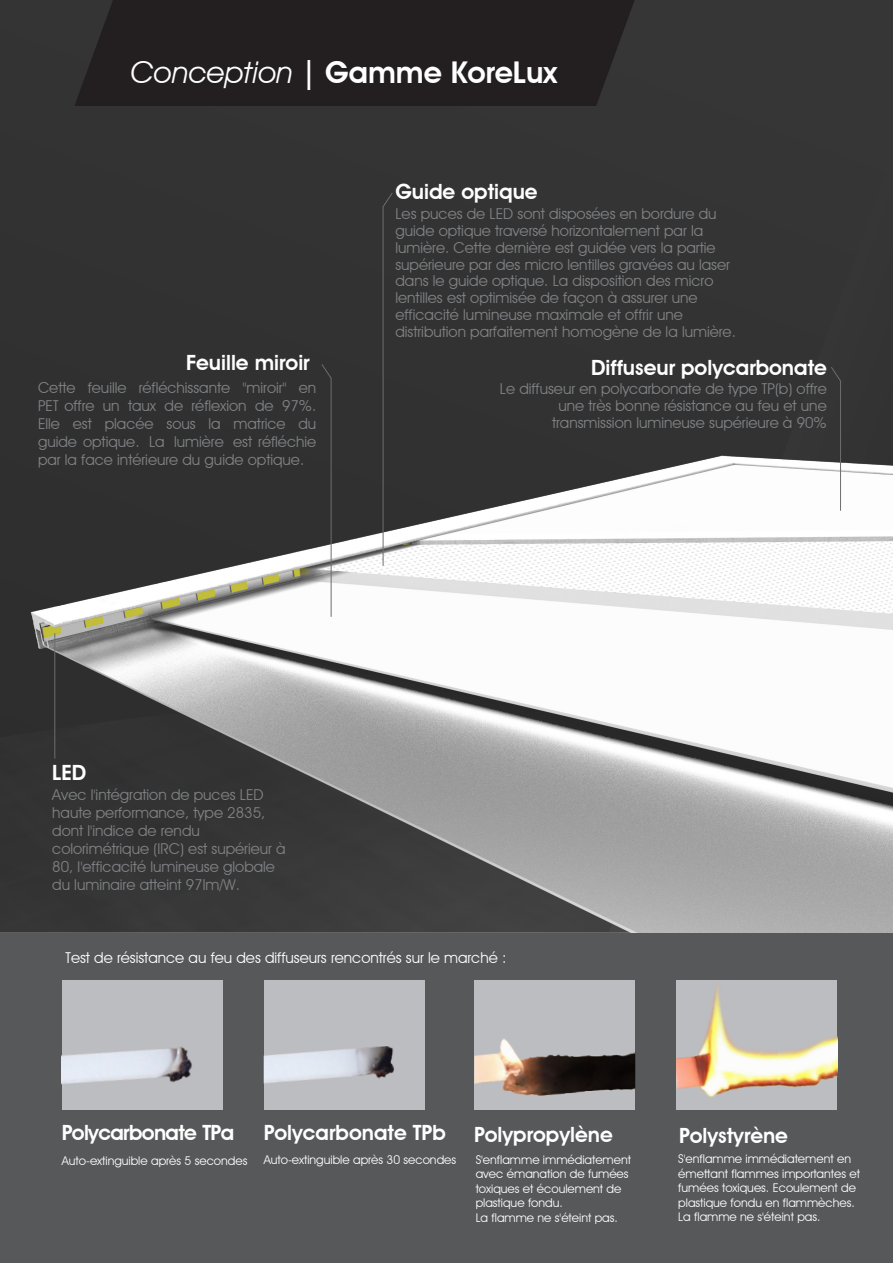
<style>
.page{position:relative;width:893px;height:1263px;background:#333}
.page>*{position:absolute;margin:0;border:0;box-sizing:border-box;transform-origin:0 0}
.t1{font:600 30px "Avant Garde IT Cby BT";color:#fff}
.t2{font:600 21px "Avant Garde IT Cby BT";color:#fff}
.t3{font:600 21px "Avant Garde IT Cby BT";letter-spacing:-.03em;color:#fff}
.t4{font:15px/16.8px "Avant Garde IT Cby BT";color:#808285}
.t5{font:15px "Avant Garde IT Cby BT";color:#fff}
.t6{font:12px/14.4px "Avant Garde IT Cby BT";color:#fff}
.s1{font-weight:400;font-style:italic}
</style>
<div class="page">
<div style="left:0;top:932px;width:893px;height:331px;background:#57585a"></div>
<div style="left:75px;top:0;width:559px;height:106px;background:#231f20"></div>
<div style="left:264px;top:981px;width:161px;height:129px;background:#bcbdc0"></div>
<img style="left:264px;top:1046px;width:130px;height:38px">
<img style="left:676px;top:981px;width:161px;height:129px">
<div style="left:62px;top:981px;width:161px;height:129px;background:#bcbdc0"></div>
<img style="left:62px;top:1047px;width:130px;height:37px">
<div style="left:474px;top:981px;width:161px;height:129px;background:#bcbdc0"></div>
<img style="left:474px;top:1038px;width:161px;height:58px">
<img style="left:30px;top:455px;width:863px;height:478px">
<hr style="left:54px;top:633px;width:1px;height:126px;background:#6c6d70">
<svg style="left:830px;top:367px;width:11px;height:144px"></svg>
<svg style="left:382px;top:193px;width:11px;height:373px"></svg>
<svg style="left:321px;top:364px;width:11px;height:253px"></svg>
<p class="t1" style="left:131px;top:54px;width:428px"><span class="s1">Conception</span> | Gamme KoreLux</p>
<p class="t2" style="left:186px;top:350px;width:125px">Feuille miroir</p>
<p class="t4" style="left:38px;top:378px;width:280px;line-height:18px;text-align:justify">Cette feuille réfléchissante "miroir" en PET offre un taux de réflexion de 97%.<br>Elle est placée sous la matrice du guide optique. La lumière est réfléchie par la face intérieure du guide optique.</p>
<p class="t2" style="left:395px;top:179px;width:144px">Guide optique</p>
<p class="t4" style="left:395px;top:205px;width:342px">Les puces de LED sont disposées en bordure du guide optique traversé horizontalement par la lumière. Cette dernière est guidée vers la partie supérieure par des micro lentilles gravées au laser dans le guide optique. La disposition des micro lentilles est optimisée de façon à assurer une efficacité lumineuse maximale et offrir une distribution parfaitement homogène de la lumière.</p>
<p class="t2" style="left:591px;top:355px;width:237px">Diffuseur polycarbonate</p>
<p class="t4" style="left:500px;top:380px;width:328px;text-align:right">Le diffuseur en polycarbonate de type TP(b) offre une très bonne résistance au feu et une transmission lumineuse supérieure à 90%</p>
<p class="t2" style="left:52px;top:760px;width:36px">LED</p>
<p class="t4" style="left:52px;top:785px;width:235px;line-height:18px">Avec l'intégration de puces LED haute performance, type 2835, dont l'indice de rendu colorimétrique (IRC) est supérieur à<br>80, l'efficacité lumineuse globale du luminaire atteint 97lm/W.</p>
<p class="t5" style="left:66px;top:949px;width:442px">Test de résistance au feu des diffuseurs rencontrés sur le marché :</p>
<p class="t2" style="left:264px;top:1120px;width:184px">Polycarbonate TPb</p>
<p class="t6" style="left:264px;top:1152px;width:194px">Auto-extinguible après 30 secondes</p>
<p class="t3" style="left:62px;top:1120px;width:174px">Polycarbonate TPa</p>
<p class="t2" style="left:474px;top:1121px;width:140px">Polypropylène</p>
<p class="t6" style="left:62px;top:1153px;width:187px">Auto-extinguible après 5 secondes</p>
<p class="t6" style="left:476px;top:1152px;width:157px">S'enflamme immédiatement avec émanation de fumées toxiques et écoulement de plastique fondu.<br>La flamme ne s'éteint pas.</p>
<p class="t2" style="left:679px;top:1122px;width:110px">Polystyrène</p>
<p class="t6" style="left:678px;top:1152px;width:183px">S'enflamme immédiatement en émettant flammes importantes et fumées toxiques. Ecoulement de plastique fondu en flammèches.<br>La flamme ne s'éteint pas.</p>
</div>
